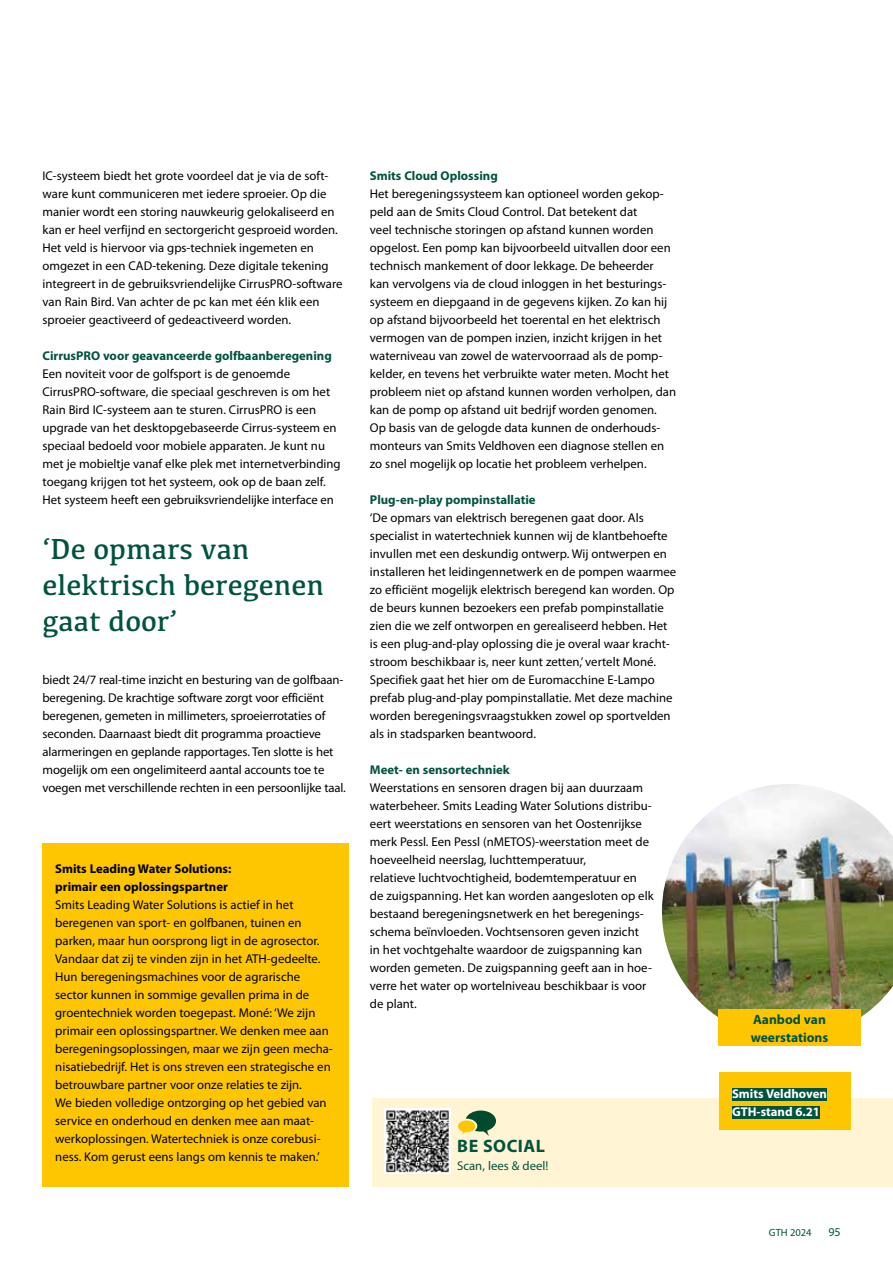
<style>
.page{position:relative;width:893px;height:1263px;background:#fff}
.page>*{position:absolute;margin:0;border:0;box-sizing:border-box;transform-origin:0 0}
.t1{font:30px/36px "Kefa";color:#00533e}
.t2{font:700 18px "Myriad Pro";letter-spacing:.03em;color:#00533e}
.t3{font:700 13.5px/18px "Myriad Pro";color:#00533e}
.t4{font:12.75px/18px "Myriad Pro";color:#000}
.t5{font:700 12.75px "Myriad Pro";color:#00533e}
.t6{font:700 12.75px/18px "Myriad Pro";color:#000}
.t7{font:700 12.75px/18px "Myriad Pro";color:#fff}
.t8{font:12.75px "Myriad Pro";color:#00533e}
.t9{font:12px "Myriad Pro";color:#00533e}
.t10{font:10.5px "Myriad Pro";color:#00533e}
</style>
<div class="page">
<div style="left:43px;top:843px;width:306px;height:343px;background:#fdc600"></div>
<div style="left:372px;top:1098px;width:521px;height:89px;background:#fff5d5"></div>
<img style="left:384px;top:1108px;width:66px;height:66px">
<svg style="left:458px;top:1110px;width:38px;height:26px"></svg>
<div style="left:719px;top:1072px;width:131px;height:57px;background:#fdc600"></div>
<div style="left:732px;top:1088px;width:95px;height:13px;background:#00533e"></div>
<div style="left:732px;top:1106px;width:88px;height:13px;background:#00533e"></div>
<img style="left:662px;top:784px;width:231px;height:233px">
<div style="left:718px;top:1009px;width:143px;height:37px;background:#fdc600"></div>
<p class="t4" style="left:43px;top:167px;width:301px">IC-systeem biedt het grote voordeel dat je via de soft&shy;ware kunt communiceren met iedere sproeier. Op die manier wordt een storing nauwkeurig gelokaliseerd en kan er heel verfijnd en sectorgericht gesproeid worden.<br>Het veld is hiervoor via gps-techniek ingemeten en omgezet in een CAD-tekening. Deze digitale tekening integreert in de gebruiksvriendelijke CirrusPRO-software van Rain Bird. Van achter de pc kan met één klik een sproeier geactiveerd of gedeactiveerd worden.</p>
<p class="t5" style="left:43px;top:347px;width:291px">CirrusPRO voor geavanceerde golfbaanberegening</p>
<p class="t4" style="left:43px;top:365px;width:300px">Een noviteit voor de golfsport is de genoemde CirrusPRO-software, die speciaal geschreven is om het Rain Bird IC-systeem aan te sturen. CirrusPRO is een upgrade van het desktopgebaseerde Cirrus-systeem en speciaal bedoeld voor mobiele apparaten. Je kunt nu met je mobieltje vanaf elke plek met internetverbinding toegang krijgen tot het systeem, ook op de baan zelf.<br>Het systeem heeft een gebruiksvriendelijke interface en</p>
<h1 class="t1" style="left:43px;top:530px;width:283px">‘De opmars van elektrisch beregenen gaat door’</h1>
<p class="t4" style="left:43px;top:671px;width:305px">biedt 24/7 real-time inzicht en besturing van de golfbaan&shy;beregening. De krachtige software zorgt voor efficiënt beregenen, gemeten in millimeters, sproeierrotaties of seconden. Daarnaast biedt dit programma proactieve alarmeringen en geplande rapportages. Ten slotte is het mogelijk om een ongelimiteerd aantal accounts toe te voegen met verschillende rechten in een persoonlijke taal.</p>
<p class="t6" style="left:55px;top:859px;width:178px">Smits Leading Water Solutions: primair een oplossingspartner</p>
<p class="t4" style="left:55px;top:896px;width:279px">Smits Leading Water Solutions is actief in het beregenen van sport- en golfbanen, tuinen en parken, maar hun oorsprong ligt in de agrosector.<br>Vandaar dat zij te vinden zijn in het ATH-gedeelte.<br>Hun beregeningsmachines voor de agrarische sector kunnen in sommige gevallen prima in de groentechniek worden toegepast. Moné: ‘We zijn primair een oplossingspartner. We denken mee aan beregeningsoplossingen, maar we zijn geen mecha&shy;nisatiebedrijf. Het is ons streven een strategische en betrouwbare partner voor onze relaties te zijn.<br>We bieden volledige ontzorging op het gebied van service en onderhoud en denken mee aan maat&shy;werkoplossingen. Watertechniek is onze corebusi&shy;ness. Kom gerust eens langs om kennis te maken.’</p>
<p class="t5" style="left:370px;top:167px;width:129px">Smits Cloud Oplossing</p>
<p class="t4" style="left:370px;top:185px;width:308px">Het beregeningssysteem kan optioneel worden gekop&shy;peld aan de Smits Cloud Control. Dat betekent dat<br>veel technische storingen op afstand kunnen worden opgelost. Een pomp kan bijvoorbeeld uitvallen door een technisch mankement of door lekkage. De beheerder kan vervolgens via de cloud inloggen in het besturings&shy;systeem en diepgaand in de gegevens kijken. Zo kan hij op afstand bijvoorbeeld het toerental en het elektrisch vermogen van de pompen inzien, inzicht krijgen in het waterniveau van zowel de watervoorraad als de pomp&shy;kelder, en tevens het verbruikte water meten. Mocht het probleem niet op afstand kunnen worden verholpen, dan kan de pomp op afstand uit bedrijf worden genomen.<br>Op basis van de gelogde data kunnen de onderhouds&shy;monteurs van Smits Veldhoven een diagnose stellen en zo snel mogelijk op locatie het probleem verhelpen.</p>
<p class="t5" style="left:370px;top:492px;width:167px">Plug-en-play pompinstallatie</p>
<p class="t4" style="left:370px;top:509px;width:308px">‘De opmars van elektrisch beregenen gaat door. Als specialist in watertechniek kunnen wij de klantbehoefte invullen met een deskundig ontwerp. Wij ontwerpen en installeren het leidingennetwerk en de pompen waarmee zo efficiënt mogelijk elektrisch beregend kan worden. Op de beurs kunnen bezoekers een prefab pompinstallatie zien die we zelf ontworpen en gerealiseerd hebben. Het is een plug-and-play oplossing die je overal waar kracht&shy;stroom beschikbaar is, neer kunt zetten,’ vertelt Moné.<br>Specifiek gaat het hier om de Euromacchine E-Lampo prefab plug-and-play pompinstallatie. Met deze machine worden beregeningsvraagstukken zowel op sportvelden als in stadsparken beantwoord.</p>
<p class="t5" style="left:370px;top:762px;width:141px">Meet- en sensortechniek</p>
<p class="t4" style="left:370px;top:779px;width:285px">Weerstations en sensoren dragen bij aan duurzaam waterbeheer. Smits Leading Water Solutions distribu&shy;eert weerstations en sensoren van het Oostenrijkse merk Pessl. Een Pessl (nMETOS)-weerstation meet de hoeveelheid neerslag, luchttemperatuur,<br>relatieve luchtvochtigheid, bodemtemperatuur en de zuigspanning. Het kan worden aangesloten op elk bestaand beregeningsnetwerk en het beregenings&shy;schema beïnvloeden. Vochtsensoren geven inzicht<br>in het vochtgehalte waardoor de zuigspanning kan worden gemeten. De zuigspanning geeft aan in hoe&shy;verre het water op wortelniveau beschikbaar is voor de plant.</p>
<h2 class="t2" style="left:457px;top:1134px;width:89px">BE SOCIAL</h2>
<p class="t8" style="left:457px;top:1158px;width:93px">Scan, lees &amp; deel!</p>
<p class="t3" style="left:751px;top:1010px;width:79px">Aanbod van weerstations</p>
<p class="t7" style="left:732px;top:1084px;width:96px">Smits Veldhoven<br>GTH-stand 6.21</p>
<p class="t10" style="left:769px;top:1226px;width:44px">GTH 2024</p>
<p class="t9" style="left:828px;top:1224px;width:14px">95</p>
</div>
